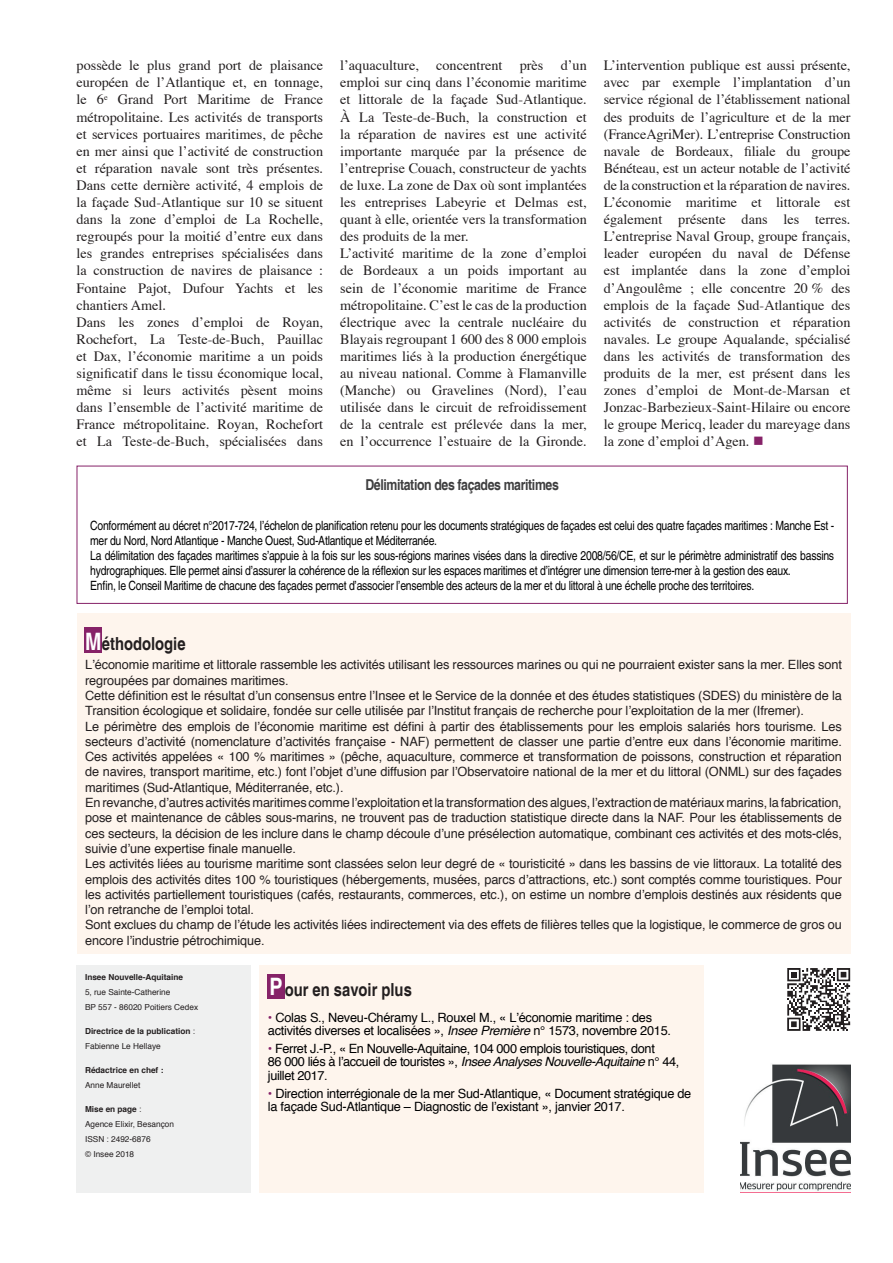
<style>
.page{position:relative;width:893px;height:1263px;background:#fff}
.page>*{position:absolute;margin:0;border:0;box-sizing:border-box;transform-origin:0 0}
.t1{font:700 condensed 24px "Helvetica";color:#fff}
.t2{font:700 condensed 18px "Helvetica";color:#231f20}
.t3{font:700 condensed 15px "Helvetica";letter-spacing:-.025em;color:#3e3e3f}
.t4{font:14.25px/17.1px "Times";color:#231f20}
.t5{font:12.75px/15.3px "Helvetica";letter-spacing:-.01em;color:#231f20}
.t6{font:condensed 12.75px/15px "Helvetica";letter-spacing:-.02em;color:#000001}
.t7{font:12.75px/13.5px "Helvetica";letter-spacing:-.02em;color:#000001}
.t8{font:8.25px/15px "Helvetica";color:#231f20}
.t9{font:700 8.25px/15px "Helvetica";color:#231f20}
.s1{color:#862268}
.s2{font-size:24px;color:#fff}
.s3{font-weight:400}
.s4{font-weight:700}
.s5{font-style:italic}
</style>
<div class="page">
<div style="left:259px;top:965px;width:445px;height:228px;background:#fef5ed"></div>
<div style="left:267px;top:974px;width:18px;height:25px;background:#862268"></div>
<div style="left:77px;top:613px;width:773px;height:340px;background:#fef5ed"></div>
<div style="left:85px;top:627px;width:17px;height:26px;background:#862268"></div>
<div style="left:77px;top:965px;width:174px;height:228px;background:#eff0f0"></div>
<svg style="left:787px;top:968px;width:63px;height:63px"></svg>
<img style="left:740px;top:1064px;width:110px;height:129px">
<div style="left:77px;top:466px;width:771px;height:138px;border:1px solid #862268"></div>
<p class="t4" style="left:77px;top:56px;width:248px">possède le plus grand port de plaisance européen de l’Atlantique et, en tonnage, le 6<sup>e</sup> Grand Port Maritime de France métropolitaine. Les activités de transports et services portuaires maritimes, de pêche en mer ainsi que l’activité de construction et réparation navale sont très présentes.<br>Dans cette dernière activité, 4 emplois de la façade Sud-Atlantique sur 10 se situent dans la zone d’emploi de La Rochelle, regroupés pour la moitié d’entre eux dans les grandes entreprises spécialisées dans la construction de navires de plaisance :<br>Fontaine Pajot, Dufour Yachts et les chantiers Amel.<br>Dans les zones d’emploi de Royan, Rochefort, La Teste-de-Buch, Pauillac et Dax, l’économie maritime a un poids significatif dans le tissu économique local, même si leurs activités pèsent moins dans l’ensemble de l’activité maritime de France métropolitaine. Royan, Rochefort et La Teste-de-Buch, spécialisées dans</p>
<p class="t4" style="left:340px;top:56px;width:248px">l’aquaculture, concentrent près d’un emploi sur cinq dans l’économie maritime et littorale de la façade Sud-Atlantique.<br>À La Teste-de-Buch, la construction et la réparation de navires est une activité importante marquée par la présence de l’entreprise Couach, constructeur de yachts de luxe. La zone de Dax où sont implantées les entreprises Labeyrie et Delmas est, quant à elle, orientée vers la transformation des produits de la mer.<br>L’activité maritime de la zone d’emploi de Bordeaux a un poids important au sein de l’économie maritime de France métropolitaine. C’est le cas de la production électrique avec la centrale nucléaire du Blayais regroupant 1 600 des 8 000 emplois maritimes liés à la production énergétique au niveau national. Comme à Flamanville (Manche) ou Gravelines (Nord), l’eau utilisée dans le circuit de refroidissement de la centrale est prélevée dans la mer, en l’occurrence l’estuaire de la Gironde.</p>
<p class="t4" style="left:604px;top:56px;width:248px;text-align:justify">L’intervention publique est aussi présente, avec par exemple l’implantation d’un service régional de l’établissement national des produits de l’agriculture et de la mer (FranceAgriMer). L’entreprise Construction navale de Bordeaux, filiale du groupe Bénéteau, est un acteur notable de l’activité de la construction et la réparation de navires.<br>L’économie maritime et littorale est également présente dans les terres.<br>L’entreprise Naval Group, groupe français, leader européen du naval de Défense est implantée dans la zone d’emploi d’Angoulême ; elle concentre 20 % des emplois de la façade Sud-Atlantique des activités de construction et réparation navales. Le groupe Aqualande, spécialisé dans les activités de transformation des produits de la mer, est présent dans les zones d’emploi de Mont-de-Marsan et Jonzac-Barbezieux-Saint-Hilaire ou encore le groupe Mericq, leader du mareyage dans la zone d’emploi d’Agen. <span class="s1">■</span></p>
<p class="t3" style="left:365px;top:476px;width:195px">Délimitation des façades maritimes</p>
<p class="t6" style="left:90px;top:518px;width:746px">Conformément au décret n°2017-724, l’échelon de planification retenu pour les documents stratégiques de façades est celui des quatre façades maritimes : Manche Est - mer du Nord, Nord Atlantique - Manche Ouest, Sud-Atlantique et Méditerranée.<br>La délimitation des façades maritimes s’appuie à la fois sur les sous-régions marines visées dans la directive 2008/56/CE, et sur le périmètre administratif des bassins hydrographiques. Elle permet ainsi d’assurer la cohérence de la réflexion sur les espaces maritimes et d’intégrer une dimension terre-mer à la gestion des eaux.<br>Enfin, le Conseil Maritime de chacune des façades permet d’associer l’ensemble des acteurs de la mer et du littoral à une échelle proche des territoires.</p>
<p class="t2" style="left:85px;top:632px;width:102px"><span class="s2">M</span>éthodologie</p>
<p class="t5" style="left:85px;top:657px;width:758px">L’économie maritime et littorale rassemble les activités utilisant les ressources marines ou qui ne pourraient exister sans la mer. Elles sont regroupées par domaines maritimes.<br>Cette définition est le résultat d’un consensus entre l’Insee et le Service de la donnée et des études statistiques (SDES) du ministère de la Transition écologique et solidaire, fondée sur celle utilisée par l’Institut français de recherche pour l’exploitation de la mer (Ifremer).<br>Le périmètre des emplois de l’économie maritime est défini à partir des établissements pour les emplois salariés hors tourisme. Les secteurs d’activité (nomenclature d’activités française - NAF) permettent de classer une partie d’entre eux dans l’économie maritime.<br>Ces activités appelées « 100 % maritimes » (pêche, aquaculture, commerce et transformation de poissons, construction et réparation de navires, transport maritime, etc.) font l’objet d’une diffusion par l’Observatoire national de la mer et du littoral (ONML) sur des façades maritimes (Sud-Atlantique, Méditerranée, etc.).<br>En revanche, d’autres activités maritimes comme l’exploitation et la transformation des algues, l’extraction de matériaux marins, la fabrication, pose et maintenance de câbles sous-marins, ne trouvent pas de traduction statistique directe dans la NAF. Pour les établissements de ces secteurs, la décision de les inclure dans le champ découle d’une présélection automatique, combinant ces activités et des mots-clés, suivie d’une expertise finale manuelle.<br>Les activités liées au tourisme maritime sont classées selon leur degré de « touristicité » dans les bassins de vie littoraux. La totalité des emplois des activités dites 100 % touristiques (hébergements, musées, parcs d’attractions, etc.) sont comptés comme touristiques. Pour les activités partiellement touristiques (cafés, restaurants, commerces, etc.), on estime un nombre d’emplois destinés aux résidents que l’on retranche de l’emploi total.<br>Sont exclues du champ de l’étude les activités liées indirectement via des effets de filières telles que la logistique, le commerce de gros ou encore l’industrie pétrochimique.</p>
<p class="t9" style="left:85px;top:970px;width:100px">Insee Nouvelle-Aquitaine</p>
<p class="t8" style="left:85px;top:985px;width:115px">5, rue Sainte-Catherine<br>BP 557 - 86020 Poitiers Cedex</p>
<p class="t9" style="left:85px;top:1024px;width:112px">Directrice de la publication <span class="s3">:<br>Fabienne Le Hellaye</span></p>
<p class="t9" style="left:85px;top:1063px;width:80px">Rédactrice en chef :</p>
<p class="t8" style="left:85px;top:1078px;width:57px">Anne Maurellet</p>
<p class="t8" style="left:85px;top:1102px;width:90px"><span class="s4">Mise en page</span> :<br>Agence Elixir, Besançon<br>ISSN : 2492-6876<br>© Insee 2018</p>
<h1 class="t1" style="left:269px;top:972px;width:15px">P</h1>
<p class="t2" style="left:285px;top:979px;width:129px">our en savoir plus</p>
<p class="t7" style="left:268px;top:1011px;width:405px"><span class="s1">•</span> Colas S., Neveu-Chéramy L., Rouxel M., « L’économie maritime : des activités diverses et localisées », <span class="s5">Insee Première</span> n° 1573, novembre 2015.</p>
<p class="t7" style="left:268px;top:1042px;width:413px"><span class="s1">•</span> Ferret J.-P., « En Nouvelle-Aquitaine, 104 000 emplois touristiques, dont<br>86 000 liés à l’accueil de touristes », <span class="s5">Insee Analyses Nouvelle-Aquitaine</span> n° 44, juillet 2017.</p>
<p class="t7" style="left:268px;top:1087px;width:425px"><span class="s1">•</span> Direction interrégionale de la mer Sud-Atlantique, « Document stratégique de la façade Sud-Atlantique – Diagnostic de l’existant », janvier 2017.</p>
</div>
